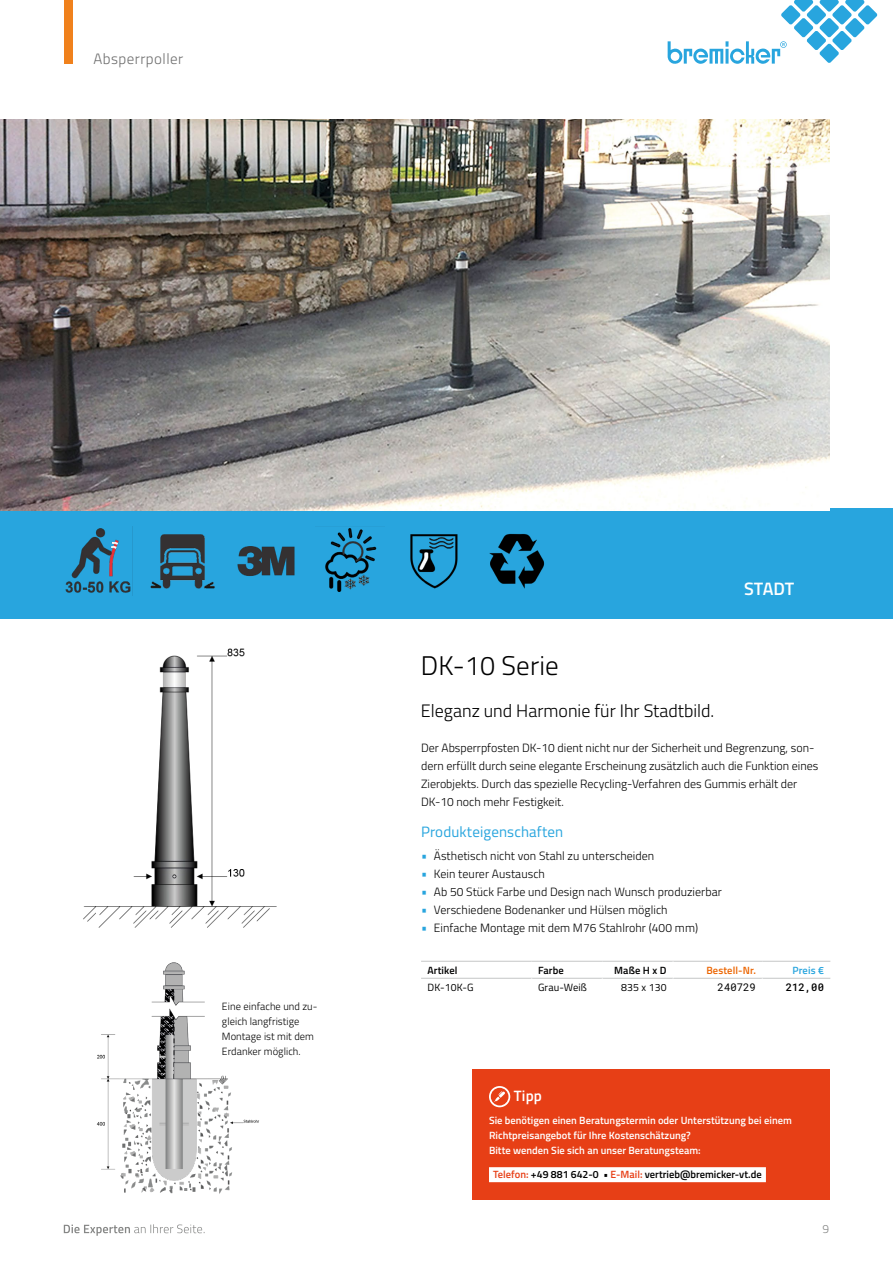
<style>
.page{position:relative;width:893px;height:1263px;background:#fff}
.page>*{position:absolute;margin:0;border:0;box-sizing:border-box;transform-origin:0 0}
.Titel_kleiner{font:300 27px "Titillium";letter-spacing:.005em;color:#000}
.Vorspann{font:300 18px "Titillium";color:#000}
.t1{font:600 18px "Titillium";letter-spacing:-.005em;color:#fff}
.Lauftext_Zwischentit{font:15px "Titillium";letter-spacing:.01em;color:#28a5de}
.t2{font:300 15px "Titillium";letter-spacing:.03em;color:#6e6e6e}
.Kasten_Titel__negati{font:600 15px "Titillium";color:#fff}
.Lauftext{font:300 12px/18px "Titillium";color:#000}
.t3{font:300 12px "Titillium";color:#868786}
.Kasten_Text__negativ{font:600 10.5px/15px "Titillium";color:#fff}
.Bildunterschrift{font:300 10.5px/15px "Titillium";letter-spacing:.005em;color:#000}
.Kasten_Text__negativ-2{font:600 10.5px "Titillium";color:#000}
.Tabelle_Zellentext_n{font:10.5px "Titillium";letter-spacing:.01em;color:#000}
.Tabelle_Titel_Spalte{font:600 10.5px "Titillium";letter-spacing:.01em;color:#000}
.Tabelle_Titel_Bestel{font:600 10.5px "Titillium";letter-spacing:.01em;color:#ec6500}
.Tabelle_Titel_Preis{font:600 10.5px "Titillium";letter-spacing:.01em;color:#28a5de}
.Tabelle_Zellentext_B{font:10.5px "Roboto Mono";letter-spacing:.01em;color:#000}
.Tabelle_Zellentext_P{font:500 10.5px "Roboto Mono";color:#000}
.s1{font-weight:600;font-size:13.5px;color:#28a5de}
.s2{color:#e73f16}
</style>
<div class="page">
<div style="left:0;top:508px;width:893px;height:111px;background:#28a5de"></div>
<img style="left:0;top:119px;width:829px;height:391px">
<img style="left:96px;top:962px;width:163px;height:232px">
<svg style="left:421px;top:961px;width:409px;height:18px"></svg>
<img style="left:83px;top:648px;width:194px;height:280px">
<img style="left:65px;top:526px;width:68px;height:69px">
<img style="left:489px;top:533px;width:56px;height:56px">
<img style="left:410px;top:534px;width:48px;height:55px">
<img style="left:325px;top:528px;width:52px;height:64px">
<img style="left:237px;top:546px;width:58px;height:30px">
<img style="left:150px;top:534px;width:65px;height:55px">
<div style="left:472px;top:1069px;width:357px;height:130px;background:#e73f16"></div>
<div style="left:489px;top:1167px;width:277px;height:15px;background:#fff"></div>
<svg style="left:489px;top:1086px;width:21px;height:21px"></svg>
<svg style="left:64px;top:1224px;width:141px;height:12px"></svg>
<svg style="left:668px;top:0;width:209px;height:64px"></svg>
<div style="left:64px;top:0;width:8px;height:64px;background:#f0811c"></div>
<p class="t2" style="left:94px;top:48px;width:91px">Absperrpoller</p>
<p class="Bildunterschrift" style="left:222px;top:998px;width:97px">Eine einfache und zu&shy;gleich langfristige<br>Montage ist mit dem<br>Erdanker möglich.</p>
<p class="Titel_kleiner" style="left:421px;top:646px;width:139px">DK-10 Serie</p>
<p class="Vorspann" style="left:421px;top:697px;width:295px">Eleganz und Harmonie für Ihr Stadtbild.</p>
<p class="t1" style="left:744px;top:575px;width:52px">STADT</p>
<p class="Lauftext" style="left:421px;top:738px;width:399px">Der Absperrpfosten DK-10 dient nicht nur der Sicherheit und Begrenzung, son&shy;dern erfüllt durch seine elegante Erscheinung zusätzlich auch die Funktion eines Zierobjekts. Durch das spezielle Recycling-Verfahren des Gummis erhält der DK-10 noch mehr Festigkeit.</p>
<p class="Lauftext_Zwischentit" style="left:421px;top:821px;width:144px">Produkteigenschaften</p>
<p class="Lauftext" style="left:421px;top:846px;width:235px"><span class="s1">•</span> Ästhetisch nicht von Stahl zu unterscheiden</p>
<p class="Lauftext" style="left:421px;top:864px;width:125px"><span class="s1">•</span> Kein teurer Austausch</p>
<p class="Lauftext" style="left:421px;top:882px;width:302px"><span class="s1">•</span> Ab 50 Stück Farbe und Design nach Wunsch produzierbar</p>
<p class="Lauftext" style="left:421px;top:900px;width:248px"><span class="s1">•</span> Verschiedene Bodenanker und Hülsen möglich</p>
<p class="Lauftext" style="left:421px;top:918px;width:278px"><span class="s1">•</span> Einfache Montage mit dem M76 Stahlrohr (400 mm)</p>
<p class="Tabelle_Titel_Spalte" style="left:427px;top:962px;width:32px">Artikel</p>
<p class="Tabelle_Titel_Spalte" style="left:538px;top:962px;width:27px">Farbe</p>
<p class="Tabelle_Titel_Spalte" style="left:614px;top:962px;width:54px">Maße H x D</p>
<p class="Tabelle_Titel_Bestel" style="left:706px;top:962px;width:51px">Bestell-Nr.</p>
<p class="Tabelle_Titel_Preis" style="left:792px;top:962px;width:33px">Preis €</p>
<p class="Tabelle_Zellentext_n" style="left:427px;top:979px;width:48px">DK-10K-G</p>
<p class="Tabelle_Zellentext_n" style="left:538px;top:979px;width:50px">Grau-Weiß</p>
<p class="Tabelle_Zellentext_n" style="left:621px;top:979px;width:47px">835 x 130</p>
<p class="Tabelle_Zellentext_B" style="left:718px;top:979px;width:40px">240729</p>
<p class="Tabelle_Zellentext_P" style="left:786px;top:979px;width:40px">212,00</p>
<p class="Kasten_Titel__negati" style="left:514px;top:1084px;width:30px">Tipp</p>
<p class="Kasten_Text__negativ" style="left:489px;top:1113px;width:304px">Sie benötigen einen Beratungstermin oder Unterstützung bei einem<br>Richtpreisangebot für Ihre Kostenschätzung?<br>Bitte wenden Sie sich an unser Beratungsteam:</p>
<p class="Kasten_Text__negativ-2" style="left:493px;top:1166px;width:270px"><span class="s2">Telefon:</span> +49 881 642-0 • <span class="s2">E-Mail:</span> vertrieb@bremicker-vt.de</p>
<p class="t3" style="left:822px;top:1220px;width:8px">9</p>
</div>
